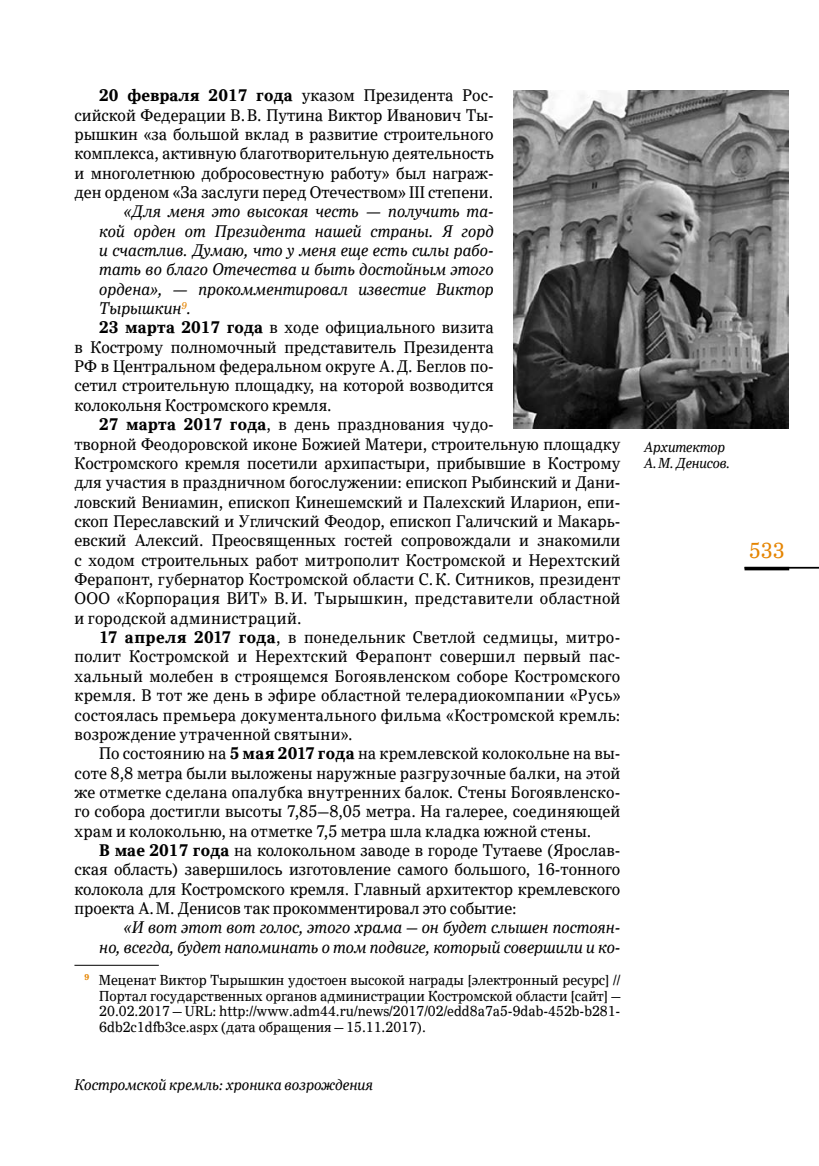
<style>
.page{position:relative;width:819px;height:1166px;background:#fff}
.page>*{position:absolute;margin:0;border:0;box-sizing:border-box;transform-origin:0 0}
.t1{font:21px "Ysobele Text";color:#e58400;scale:.96 1}
.t2{font:16.28px/19.4px "Ysobele Text";color:#000;text-align:justify;scale:.96 1}
.t3{font:italic 16.28px/19.4px "Ysobele Text";letter-spacing:.005em;color:#000;text-align:right;scale:.96 1}
.t4{font:16.28px/19.4px "Ysobele Text";letter-spacing:.03em;color:#000;scale:.96 1}
.t5{font:italic 14.88px "Ysobele Text";color:#000;scale:.96 1}
.t6{font:14px/15.8px "Ysobele Text";color:#000;text-align:justify;scale:.96 1}
.t7{font:italic 14px/15.8px "Ysobele Text";letter-spacing:-.01em;color:#000;scale:.96 1}
.s1{font-weight:700}
</style>
<div class="page">
<hr style="left:744px;top:567px;width:75px;height:2px;background:#000">
<hr style="left:744px;top:567px;width:45px;height:3px;background:#000">
<hr style="left:74px;top:965px;width:85px;height:1px;background:#000">
<img style="left:513px;top:91px;width:275px;height:338px">
<p class="t2" style="left:74px;top:86px;width:438px;text-indent:25px"><span class="s1">20 февраля 2017 года</span> указом Президента Рос&shy;сийской Федерации В.В. Путина Виктор Иванович Ты&shy;рышкин «за большой вклад в развитие строительного комплекса, активную благотворительную деятельность и многолетнюю добросовестную работу» был награж&shy;ден орденом «За заслуги перед Отечеством» III степени.</p>
<p class="t3" style="left:124px;top:202px;width:386px">«Для меня это высокая честь ― получить та-</p>
<p class="t3" style="left:99px;top:221px;width:412px">кой орден от Президента нашей страны. Я горд</p>
<p class="t3" style="left:99px;top:240px;width:412px">и счастлив. Думаю, что у меня еще есть силы рабо-</p>
<p class="t3" style="left:99px;top:260px;width:412px">тать во благо Отечества и быть достойным этого</p>
<p class="t3" style="left:99px;top:279px;width:412px">ордена», ― прокомментировал известие Виктор</p>
<p class="t3" style="left:99px;top:298px;width:97px">Тырышкин<sup>9</sup>.</p>
<p class="t2" style="left:99px;top:318px;width:412px"><span class="s1">23 марта 2017 года</span> в ходе официального визита</p>
<p class="t2" style="left:74px;top:337px;width:438px">в Кострому полномочный представитель Президента</p>
<p class="t2" style="left:74px;top:356px;width:438px">РФ в Центральном федеральном округе А. Д . Беглов по-</p>
<p class="t2" style="left:74px;top:376px;width:438px">сетил строительную площадку, на которой возводится</p>
<p class="t2" style="left:74px;top:395px;width:269px">колокольня Костромского кремля.</p>
<p class="t2" style="left:99px;top:414px;width:412px"><span class="s1">27 марта 2017 года</span>, в день празднования чудо-</p>
<p class="t2" style="left:74px;top:434px;width:570px">творной Феодоровской иконе Божией Матери, строительную площадку</p>
<p class="t2" style="left:74px;top:453px;width:570px">Костромского кремля посетили архипастыри, прибывшие в Кострому</p>
<p class="t2" style="left:74px;top:472px;width:570px">для участия в праздничном богослужении: епископ Рыбинский и Дани-</p>
<p class="t2" style="left:74px;top:492px;width:570px">ловский Вениамин, епископ Кинешемский и Палехский Иларион, епи-</p>
<p class="t2" style="left:74px;top:511px;width:570px">скоп Переславский и Угличский Феодор, епископ Галичский и Макарь-</p>
<p class="t2" style="left:74px;top:531px;width:570px">евский Алексий. Преосвященных гостей сопровождали и знакомили</p>
<p class="t2" style="left:74px;top:550px;width:570px">с ходом строительных работ митрополит Костромской и Нерехтский</p>
<p class="t2" style="left:74px;top:569px;width:570px">Ферапонт, губернатор Костромской области С.К. Ситников, президент</p>
<p class="t2" style="left:74px;top:589px;width:13px">ООО</p>
<p class="t4" style="left:74px;top:589px;width:570px;text-indent:42px">«Корпорация ВИТ» В.И. Тырышкин, представители областной и городской администраций.</p>
<p class="t2" style="left:74px;top:627px;width:570px;text-indent:25px"><span class="s1">17 апреля 2017 года</span>, в понедельник Светлой седмицы, митро&shy;полит Костромской и Нерехтский Ферапонт совершил первый пас&shy;хальный молебен в строящемся Богоявленском соборе Костромского кремля. В тот же день в эфире областной телерадиокомпании «Русь» состоялась премьера документального фильма «Костромской кремль: возрождение утраченной святыни».</p>
<p class="t2" style="left:74px;top:743px;width:570px;text-indent:25px">По состоянию на <span class="s1">5 мая 2017 года</span> на кремлевской колокольне на вы&shy;соте 8,8 метра были выложены наружные разгрузочные балки, на этой же отметке сделана опалубка внутренних балок. Стены Богоявленско&shy;го собора достигли высоты 7,85–8,05 метра. На галерее, соединяющей храм и колокольню, на отметке 7,5 метра шла кладка южной стены.</p>
<p class="t2" style="left:74px;top:840px;width:570px;text-indent:25px"><span class="s1">В мае 2017 года</span> на колокольном заводе в городе Тутаеве (Ярослав&shy;ская область) завершилось изготовление самого большого, 16-тонного колокола для Костромского кремля. Главный архитектор кремлевского проекта А. М . Денисов так прокомментировал это событие:</p>
<p class="t3" style="left:99px;top:918px;width:544px">«И вот этот вот голос, этого храма – он будет слышен постоян&shy;но, всегда, будет напоминать о том подвиге, который совершили и ко-</p>
<p class="t6" style="left:99px;top:972px;width:544px;text-indent:-15px"><sup>9</sup> Меценат Виктор Тырышкин удостоен высокой награды [электронный ресурс] // Портал государственных органов администрации Костромской области [сайт] – 20.02.2017 – URL: http://www.adm44.ru/news/2017/02/edd8a7a5-9dab-452b-b281- 6db2c1dfb3ce.aspx (дата обращения – 15.11.2017).</p>
<p class="t5" style="left:74px;top:1074px;width:313px">Костромской кремль: хроника возрождения</p>
<p class="t7" style="left:644px;top:439px;width:91px">Архитектор<br>А.М. Денисов.</p>
<p class="t1" style="left:749px;top:535px;width:38px">533</p>
</div>
